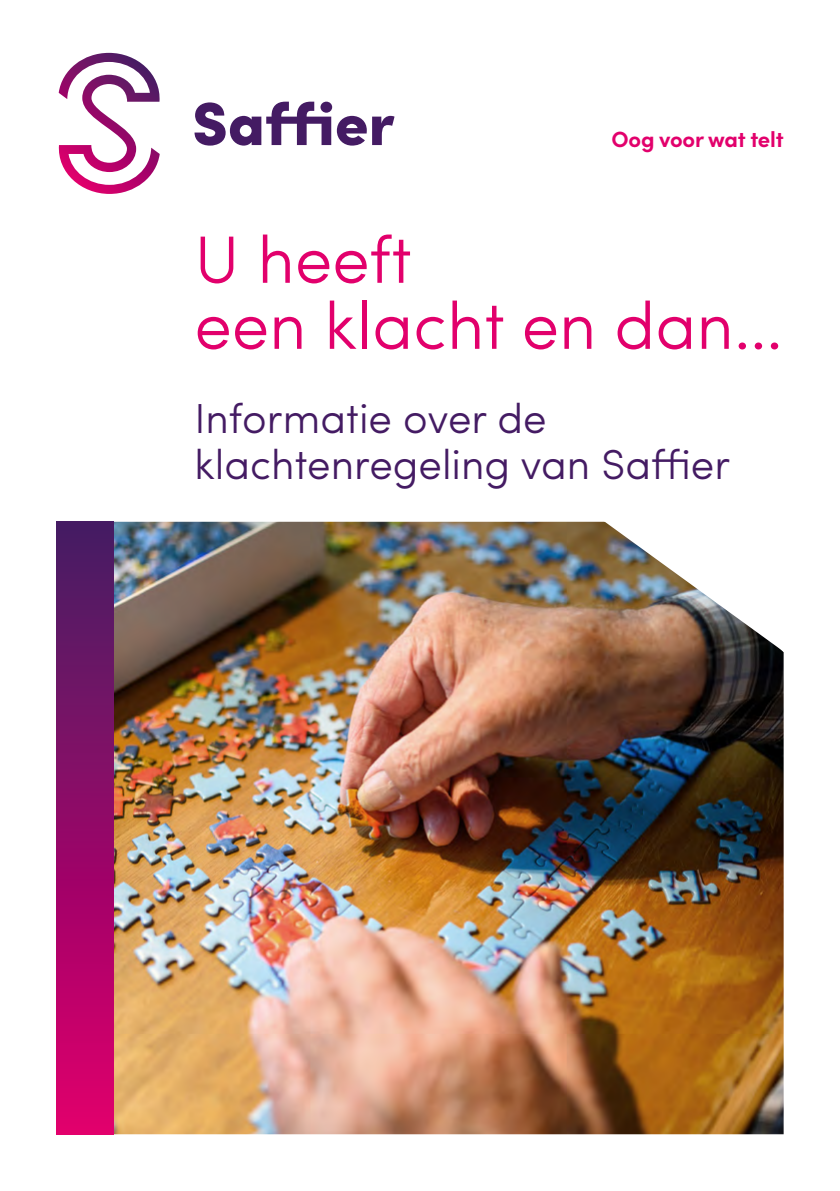
<style>
.page{position:relative;width:840px;height:1191px;background:#fff}
.page>*{position:absolute;margin:0;border:0;box-sizing:border-box;transform-origin:0 0}
.Standaard{font:300 67px "Sofia Pro";color:#e2006c}
.Standaard-2{font:300 42px "Sofia Pro";color:#441b63}
.t1{font:700 22px "Sofia Pro";letter-spacing:-.01em;color:#e2006c}
</style>
<div class="page">
<svg style="left:58px;top:53px;width:102px;height:141px"></svg>
<svg style="left:194px;top:102px;width:172px;height:44px"></svg>
<svg style="left:372px;top:116px;width:22px;height:29px"></svg>
<img style="left:113px;top:522px;width:670px;height:612px">
<div style="left:57px;top:522px;width:56px;height:612px;background:linear-gradient(to bottom,#441c63,#e2006c)"></div>
<img style="left:567px;top:521px;width:217px;height:161px">
<p class="t1" style="left:611px;top:122px;width:173px">Oog voor wat telt</p>
<p class="Standaard" style="left:194px;top:210px;width:219px">U heeft</p>
<p class="Standaard" style="left:194px;top:276px;width:589px">een klacht en dan…</p>
<p class="Standaard-2" style="left:194px;top:387px;width:353px">Informatie over de</p>
<p class="Standaard-2" style="left:194px;top:433px;width:537px">klachtenregeling van Saffier</p>
</div>
